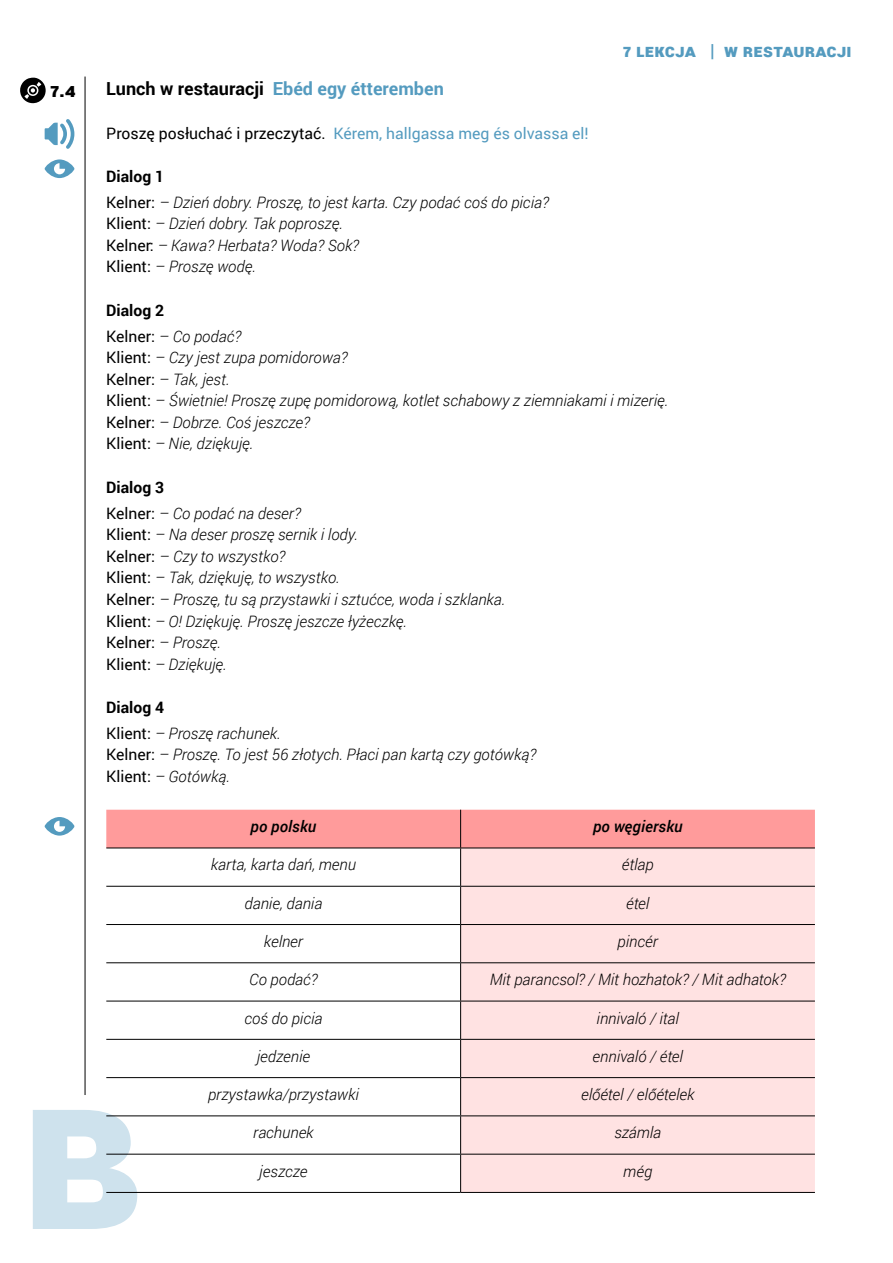
<style>
.page{position:relative;width:893px;height:1263px;background:#fff}
.page>*{position:absolute;margin:0;border:0;box-sizing:border-box;transform-origin:0 0}
.t1{font:900 19.5px "Roboto";color:#000}
.t2{font:700 18px "Roboto";color:#000}
.t3{font:900 18px "Roboto";letter-spacing:.01em;color:#549bbf}
.t4{font:italic 300 15.75px/21.6px "Roboto";color:#000}
.t5{font:15.75px "Roboto";color:#549bbf}
.t6{font:italic 500 15.75px "Roboto";letter-spacing:.005em;color:#000}
.s1{color:#549bbf}
.s2{color:#000}
.s3{font-weight:700;font-style:normal}
.s4{font-weight:400;font-style:normal}
</style>
<div class="page">
<hr style="left:85px;top:77px;width:1px;height:1018px;background:#000">
<svg style="left:33px;top:1110px;width:104px;height:119px"></svg>
<svg style="left:45px;top:159px;width:29px;height:19px"></svg>
<div style="left:106px;top:810px;width:709px;height:37px;background:#ff9b9b"></div>
<div style="left:461px;top:848px;width:354px;height:344px;background:#ffe2e2"></div>
<hr style="left:460px;top:810px;width:1px;height:37px;background:#000">
<hr style="left:460px;top:848px;width:1px;height:38px;background:#000">
<hr style="left:460px;top:887px;width:1px;height:37px;background:#000">
<hr style="left:460px;top:925px;width:1px;height:37px;background:#000">
<hr style="left:460px;top:963px;width:1px;height:38px;background:#000">
<hr style="left:460px;top:1001px;width:1px;height:38px;background:#000">
<hr style="left:460px;top:1040px;width:1px;height:37px;background:#000">
<hr style="left:460px;top:1078px;width:1px;height:37px;background:#000">
<hr style="left:460px;top:1116px;width:1px;height:38px;background:#000">
<hr style="left:460px;top:1154px;width:1px;height:38px;background:#000">
<hr style="left:461px;top:886px;width:354px;height:1px;background:#000">
<hr style="left:461px;top:924px;width:354px;height:1px;background:#000">
<hr style="left:461px;top:962px;width:354px;height:1px;background:#000">
<hr style="left:461px;top:1001px;width:354px;height:1px;background:#000">
<hr style="left:461px;top:1039px;width:354px;height:1px;background:#000">
<hr style="left:461px;top:1077px;width:354px;height:1px;background:#000">
<hr style="left:461px;top:1115px;width:354px;height:1px;background:#000">
<hr style="left:461px;top:1154px;width:354px;height:1px;background:#000">
<hr style="left:461px;top:1192px;width:354px;height:1px;background:#000">
<hr style="left:106px;top:847px;width:355px;height:1px;background:#000">
<hr style="left:461px;top:847px;width:354px;height:1px;background:#000">
<hr style="left:106px;top:886px;width:355px;height:1px;background:#000">
<hr style="left:106px;top:924px;width:355px;height:1px;background:#000">
<hr style="left:106px;top:962px;width:355px;height:1px;background:#000">
<hr style="left:106px;top:1001px;width:355px;height:1px;background:#000">
<hr style="left:106px;top:1039px;width:355px;height:1px;background:#000">
<hr style="left:106px;top:1077px;width:355px;height:1px;background:#000">
<hr style="left:106px;top:1115px;width:355px;height:1px;background:#000">
<hr style="left:106px;top:1154px;width:355px;height:1px;background:#000">
<hr style="left:106px;top:1192px;width:355px;height:1px;background:#000">
<svg style="left:45px;top:817px;width:29px;height:19px"></svg>
<svg style="left:20px;top:78px;width:26px;height:25px"></svg>
<svg style="left:45px;top:119px;width:29px;height:30px"></svg>
<p class="t1" style="left:50px;top:76px;width:27px">7.4</p>
<p class="t3" style="left:623px;top:38px;width:230px">7 LEKCJA | W RESTAURACJ I</p>
<p class="t2" style="left:106px;top:76px;width:339px">Lunch w restauracji <span class="s1">Ebéd egy étteremben</span></p>
<p class="t5" style="left:106px;top:122px;width:484px"><span class="s2">Proszę posłuchać i przeczytać.</span> Kérem, hallgassa meg és olvassa el!</p>
<p class="t4" style="left:106px;top:163px;width:444px;line-height:25.8px"><span class="s3">Dialog 1<br></span><span class="s4">Kelner:</span> – Dzień dobry. Proszę, to jest karta. Czy podać coś do picia?</p>
<p class="t4" style="left:106px;top:212px;width:254px"><span class="s4">Klient:</span> – Dzień dobry. Tak poproszę.<br><span class="s4">Kelner:</span> – Kawa? Herbata? Woda? Sok?<br><span class="s4">Klient:</span> – Proszę wodę.</p>
<p class="t4" style="left:106px;top:297px;width:136px;line-height:25.8px"><span class="s3">Dialog 2<br></span><span class="s4">Kelner:</span> – Co podać?</p>
<p class="t4" style="left:106px;top:346px;width:563px"><span class="s4">Klient:</span> – Czy jest zupa pomidorowa?<br><span class="s4">Kelner:</span> – Tak, jest.<br><span class="s4">Klient:</span> – Świetnie! Proszę zupę pomidorową, kotlet schabowy z ziemniakami i mizerię.<br><span class="s4">Kelner:</span> – Dobrze. Coś jeszcze?<br><span class="s4">Klient:</span> – Nie, dziękuję.</p>
<p class="t4" style="left:106px;top:474px;width:196px;line-height:25.8px"><span class="s3">Dialog 3<br></span><span class="s4">Kelner:</span> – Co podać na deser?</p>
<p class="t4" style="left:106px;top:523px;width:401px"><span class="s4">Klient:</span> – Na deser proszę sernik i lody.<br><span class="s4">Kelner:</span> – Czy to wszystko?<br><span class="s4">Klient:</span> – Tak, dziękuję, to wszystko.<br><span class="s4">Kelner:</span> – Proszę, tu są przystawki i sztućce, woda i szklanka.<br><span class="s4">Klient:</span> – O! Dziękuję. Proszę jeszcze łyżeczkę.<br><span class="s4">Kelner:</span> – Proszę.<br><span class="s4">Klient:</span> – Dziękuję.</p>
<p class="t4" style="left:106px;top:694px;width:176px;line-height:25.8px"><span class="s3">Dialog 4<br></span><span class="s4">Klient:</span> – Proszę rachunek.</p>
<p class="t4" style="left:106px;top:743px;width:431px"><span class="s4">Kelner:</span> – Proszę. To jest 56 złotych. Płaci pan kartą czy gotówką?<br><span class="s4">Klient:</span> – Gotówką.</p>
<p class="t6" style="left:251px;top:815px;width:67px">po polsku</p>
<p class="t6" style="left:593px;top:815px;width:91px">po węgiersku</p>
<p class="t4" style="left:211px;top:853px;width:147px">karta, karta dań, menu</p>
<p class="t4" style="left:622px;top:853px;width:33px">étlap</p>
<p class="t4" style="left:245px;top:892px;width:79px">danie, dania</p>
<p class="t4" style="left:626px;top:892px;width:25px">étel</p>
<p class="t4" style="left:264px;top:930px;width:41px">kelner</p>
<p class="t4" style="left:617px;top:930px;width:42px">pincér</p>
<p class="t4" style="left:249px;top:968px;width:70px">Co podać?</p>
<p class="t4" style="left:490px;top:968px;width:297px">Mit parancsol? / Mit hozhatok? / Mit adhatok?</p>
<p class="t4" style="left:244px;top:1007px;width:79px">coś do picia</p>
<p class="t4" style="left:597px;top:1007px;width:84px">innivaló / ital</p>
<p class="t4" style="left:257px;top:1045px;width:55px">jedzenie</p>
<p class="t4" style="left:592px;top:1045px;width:92px">ennivaló / étel</p>
<p class="t4" style="left:208px;top:1083px;width:152px">przystawka/przystawki</p>
<p class="t4" style="left:581px;top:1083px;width:115px">előétel / előételek</p>
<p class="t4" style="left:253px;top:1121px;width:62px">rachunek</p>
<p class="t4" style="left:614px;top:1121px;width:48px">számla</p>
<p class="t4" style="left:259px;top:1160px;width:50px">jeszcze</p>
<p class="t4" style="left:623px;top:1160px;width:30px">még</p>
</div>
